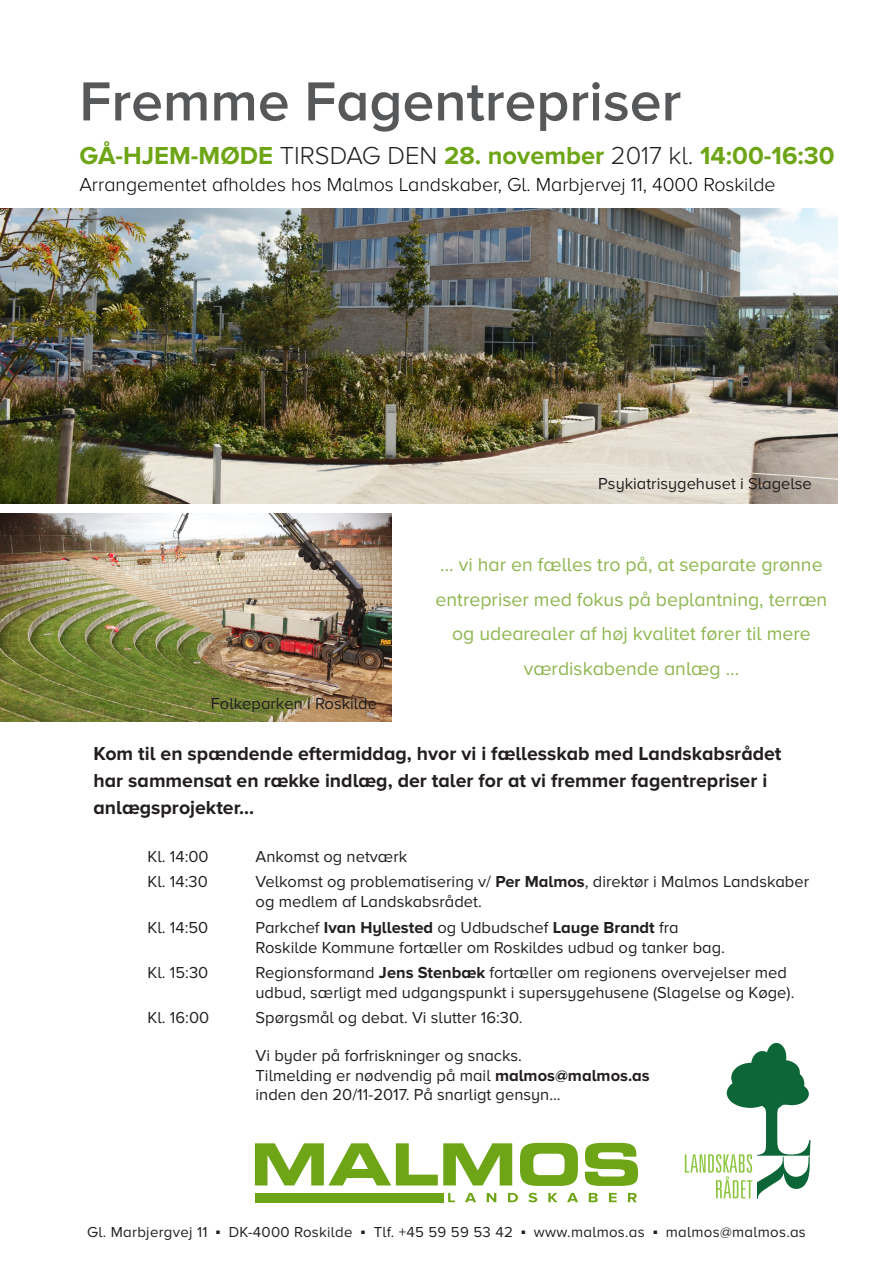
<style>
.page{position:relative;width:893px;height:1263px;background:#fff}
.page>*{position:absolute;margin:0;border:0;box-sizing:border-box;transform-origin:0 0}
.t1{font:600 57px "Proxima Nova A";color:#57585a}
.t2{font:700 25.5px "Proxima Nova A";color:#6ea516}
.t3{font:700 19.5px/27px "Proxima Nova A";color:#231f20}
.t4{font:19.5px/34.5px "Proxima Nova A";color:#8eb64e;text-align:center}
.t5{font:300 19.5px "Proxima Nova A";color:#000}
.t6{font:16.5px/19.8px "Proxima Nova A";color:#231f20}
.t7{font:700 16.5px "Proxima Nova A";color:#231f20}
.t8{font:15px "Proxima Nova A";letter-spacing:.02em;color:#231f20}
.s1{font-weight:300;color:#231f20}
.s2{font-weight:700}
.s3{font-weight:400}
</style>
<div class="page">
<svg style="left:448px;top:1193px;width:7px;height:9px"></svg>
<svg style="left:465px;top:1193px;width:11px;height:9px"></svg>
<svg style="left:487px;top:1193px;width:9px;height:9px"></svg>
<svg style="left:508px;top:1193px;width:10px;height:9px"></svg>
<svg style="left:528px;top:1193px;width:9px;height:9px"></svg>
<svg style="left:548px;top:1193px;width:10px;height:9px"></svg>
<svg style="left:567px;top:1193px;width:11px;height:9px"></svg>
<svg style="left:589px;top:1193px;width:9px;height:9px"></svg>
<svg style="left:609px;top:1193px;width:8px;height:9px"></svg>
<svg style="left:628px;top:1193px;width:9px;height:9px"></svg>
<div style="left:255px;top:1193px;width:188px;height:9px;background:#6ea516"></div>
<svg style="left:255px;top:1143px;width:257px;height:42px"></svg>
<svg style="left:520px;top:1143px;width:58px;height:43px"></svg>
<svg style="left:585px;top:1143px;width:53px;height:43px"></svg>
<img style="left:0;top:208px;width:837px;height:296px">
<img style="left:0;top:513px;width:391px;height:208px">
<div style="left:731px;top:1063px;width:40px;height:29px;background:#0c6638;border-radius:50%"></div>
<div style="left:751px;top:1051px;width:23px;height:28px;background:#0c6638;border-radius:50%"></div>
<div style="left:767px;top:1060px;width:33px;height:24px;background:#0c6638;border-radius:50%"></div>
<div style="left:766px;top:1043px;width:20px;height:28px;background:#0c6638;border-radius:50%"></div>
<div style="left:758px;top:1067px;width:46px;height:33px;background:#0c6638;border-radius:50%"></div>
<div style="left:758px;top:1083px;width:27px;height:27px;background:#0c6638;border-radius:50%"></div>
<div style="left:727px;top:1078px;width:47px;height:30px;background:#0c6638;border-radius:50%"></div>
<div style="left:774px;top:1082px;width:35px;height:23px;background:#0c6638;border-radius:50%"></div>
<svg style="left:685px;top:1104px;width:125px;height:95px"></svg>
<p class="t1" style="left:79px;top:69px;width:603px">Fremme Fagentrepriser</p>
<p class="t2" style="left:79px;top:141px;width:757px">GÅ-HJEM-MØDE <span class="s1">TIRSDAG DEN</span> 28. november <span class="s1">2017 kl.</span> 14:00-16:30</p>
<p class="t5" style="left:79px;top:173px;width:698px">Arrangementet afholdes hos Malmos Landskaber, Gl. Marbjervej 11, 4000 Roskilde</p>
<p class="t6" style="left:598px;top:474px;width:215px">Psykiatrisygehuset i Slagelse</p>
<p class="t6" style="left:211px;top:694px;width:168px">Folkeparken i Roskilde</p>
<p class="t4" style="left:436px;top:548px;width:393px">... vi har en fælles tro på, at separate grønne entrepriser med fokus på beplantning, terræn og udearealer af høj kvalitet fører til mere værdiskabende anlæg ...</p>
<p class="t3" style="left:94px;top:741px;width:689px">Kom til en spændende eftermiddag, hvor vi i fællesskab med Landskabsrådet har sammensat en række indlæg, der taler for at vi fremmer fagentrepriser i</p>
<p class="t3" style="left:94px;top:795px;width:162px">anlægsprojekter...</p>
<p class="t6" style="left:148px;top:847px;width:63px">Kl. 14:00</p>
<p class="t6" style="left:256px;top:847px;width:153px">Ankomst og netværk</p>
<p class="t6" style="left:148px;top:872px;width:62px">Kl. 14:30</p>
<p class="t6" style="left:256px;top:872px;width:555px">Velkomst og problematisering v/ <span class="s2">Per Malmos</span>, direktør i Malmos Landskaber</p>
<p class="t6" style="left:256px;top:892px;width:228px">og medlem af Landskabsrådet.</p>
<p class="t6" style="left:148px;top:918px;width:62px">Kl. 14:50</p>
<p class="t7" style="left:256px;top:918px;width:425px"><span class="s3">Parkchef</span> Ivan Hyllested <span class="s3">og Udbudschef</span> Lauge Brandt <span class="s3">fra</span></p>
<p class="t6" style="left:256px;top:938px;width:471px">Roskilde Kommune fortæller om Roskildes udbud og tanker bag.</p>
<p class="t6" style="left:148px;top:963px;width:62px">Kl. 15:30</p>
<p class="t6" style="left:256px;top:963px;width:540px">Regionsformand <span class="s2">Jens Stenbæk</span> fortæller om regionens overvejelser med udbud, særligt med udgangspunkt i supersygehusene (Slagelse og Køge).</p>
<p class="t6" style="left:148px;top:1008px;width:63px">Kl. 16:00</p>
<p class="t6" style="left:256px;top:1008px;width:268px">Spørgsmål og debat. Vi slutter 16:30.</p>
<p class="t6" style="left:256px;top:1046px;width:268px">Vi byder på forfriskninger og snacks.</p>
<p class="t6" style="left:256px;top:1066px;width:396px">Tilmelding er nødvendig på mail <span class="s2">malmos@malmos.as</span></p>
<p class="t6" style="left:256px;top:1085px;width:307px">inden den 20/11-2017. På snarligt gensyn...</p>
<p class="t8" style="left:87px;top:1223px;width:122px">Gl. Marbjergvej 11</p>
<p class="t8" style="left:216px;top:1223px;width:138px"><sup>■</sup> DK-4000 Roskilde</p>
<p class="t8" style="left:361px;top:1223px;width:153px"><sup>■</sup> Tlf. +45 59 59 53 42</p>
<p class="t8" style="left:522px;top:1223px;width:125px"><sup>■</sup> www.malmos.as</p>
<p class="t8" style="left:653px;top:1223px;width:154px"><sup>■</sup> malmos@malmos.as</p>
</div>
